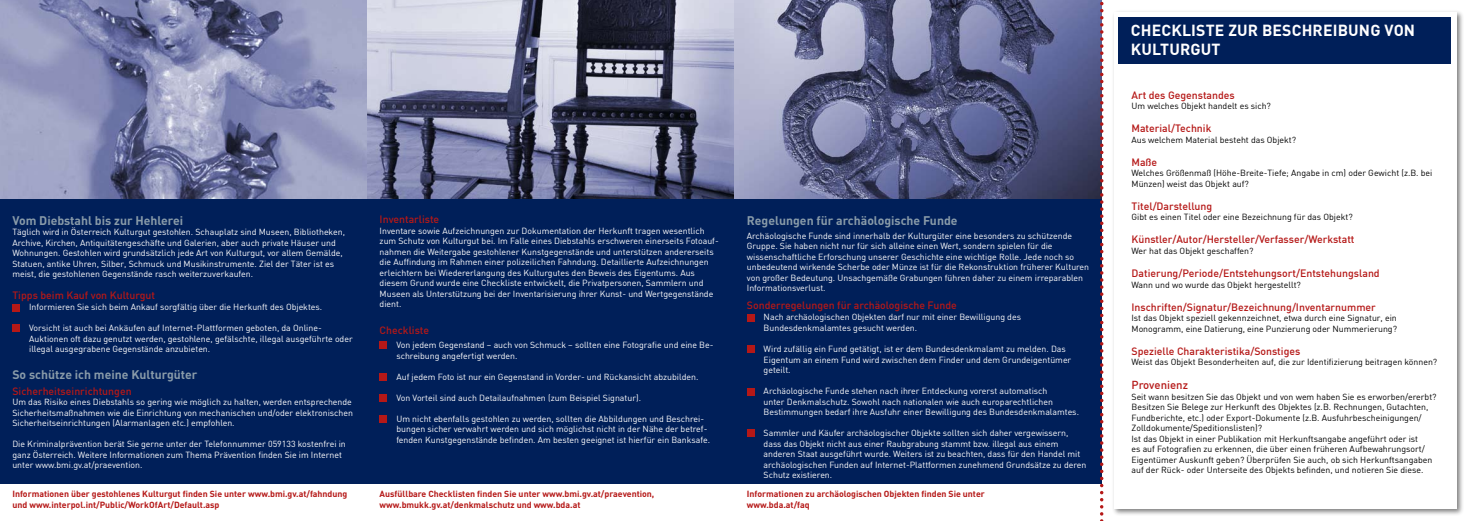
<style>
.page{position:relative;width:1469px;height:521px;background:#fff}
.page>*{position:absolute;margin:0;border:0;box-sizing:border-box;transform-origin:0 0}
.t1{font:700 15.75px/18.9px "DIN";letter-spacing:.01em;color:#fff}
.t2{font:700 12.25px "DIN";color:#899ba9}
.t3{font:500 11.38px "DIN";color:#b51817}
.t4{font:500 10.5px "DIN";color:#b51817}
.t5{font:8.75px/10.5px "DIN";color:#fff}
.t6{font:8.75px/10.5px "DIN";color:#000}
.t7{font:700 8.75px/10.5px "DIN";color:#b51817}
</style>
<div class="page">
<div style="left:0;top:0;width:1101px;height:484px;background:#001f59"></div>
<div style="left:12px;top:304px;width:8px;height:7px;background:#b51817"></div>
<div style="left:12px;top:325px;width:8px;height:7px;background:#b51817"></div>
<div style="left:379px;top:415px;width:8px;height:8px;background:#b51817"></div>
<div style="left:379px;top:394px;width:8px;height:8px;background:#b51817"></div>
<div style="left:379px;top:373px;width:8px;height:8px;background:#b51817"></div>
<div style="left:379px;top:342px;width:8px;height:7px;background:#b51817"></div>
<div style="left:747px;top:314px;width:7px;height:7px;background:#b51817"></div>
<div style="left:747px;top:429px;width:7px;height:8px;background:#b51817"></div>
<div style="left:747px;top:388px;width:7px;height:7px;background:#b51817"></div>
<div style="left:747px;top:345px;width:7px;height:8px;background:#b51817"></div>
<div style="left:1111px;top:10px;width:353px;height:506px;background:#000;opacity:.5"></div>
<div style="left:1114px;top:12px;width:342px;height:496px;background:#fff"></div>
<div style="left:1118px;top:17px;width:332px;height:46px;background:#001f59"></div>
<img style="left:0;top:0;width:1099px;height:198px">
<svg style="left:1099px;top:0;width:4px;height:521px"></svg>
<h2 class="t2" style="left:12px;top:212px;width:172px">Vom Diebstahl bis zur Hehlerei</h2>
<p class="t5" style="left:12px;top:226px;width:334px">Täglich wird in Österreich Kulturgut gestohlen. Schauplatz sind Museen, Bibliotheken, Archive, Kirchen, Antiquitätengeschäfte und Galerien, aber auch private Häuser und Wohnungen. Gestohlen wird grundsätzlich jede Art von Kulturgut, vor allem Gemälde, Statuen, antike Uhren, Silber, Schmuck und Musikinstrumente. Ziel der Täter ist es meist, die gestohlenen Gegenstände rasch weiterzuverkaufen.</p>
<p class="t4" style="left:12px;top:289px;width:144px">Tipps beim Kauf von Kulturgut</p>
<p class="t5" style="left:29px;top:301px;width:294px">Informieren Sie sich beim Ankauf sorgfältig über die Herkunft des Objektes.</p>
<p class="t5" style="left:29px;top:322px;width:325px">Vorsicht ist auch bei Ankäufen auf Internet-Plattformen geboten, da Online-<br>Auktionen oft dazu genutzt werden, gestohlene, gefälschte, illegal ausgeführte oder illegal ausgegrabene Gegenstände anzubieten.</p>
<h2 class="t2" style="left:12px;top:366px;width:186px">So schütze ich meine Kulturgüter</h2>
<p class="t4" style="left:12px;top:384px;width:121px">Sicherheitseinrichtungen</p>
<p class="t5" style="left:12px;top:397px;width:342px">Um das Risiko eines Diebstahls so gering wie möglich zu halten, werden entsprechende<br>Sicherheitsmaßnahmen wie die Einrichtung von mechanischen und/oder elektronischen<br>Sicherheitseinrichtungen (Alarmanlagen etc.) empfohlen.</p>
<p class="t5" style="left:12px;top:439px;width:335px">Die Kriminalprävention berät Sie gerne unter der Telefonnummer 059133 kostenfrei in ganz Österreich. Weitere Informationen zum Thema Prävention finden Sie im Internet unter www.bmi.gv.at/praevention.</p>
<p class="t7" style="left:12px;top:488px;width:336px">Informationen über gestohlenes Kulturgut finden Sie unter www.bmi.gv.at/fahndung und www.interpol.int/Public/WorkOfArt/Default.asp</p>
<p class="t4" style="left:379px;top:213px;width:61px">Inventarliste</p>
<p class="t5" style="left:379px;top:225px;width:340px">Inventare sowie Aufzeichnungen zur Dokumentation der Herkunft tragen wesentlich zum Schutz von Kulturgut bei. Im Falle eines Diebstahls erschweren einerseits Fotoauf&shy;nahmen die Weitergabe gestohlener Kunstgegenstände und unterstützen andererseits die Auffindung im Rahmen einer polizeilichen Fahndung. Detaillierte Aufzeichnungen erleichtern bei Wiedererlangung des Kulturgutes den Beweis des Eigentums. Aus diesem Grund wurde eine Checkliste entwickelt, die Privatpersonen, Sammlern und Museen als Unterstützung bei der Inventarisierung ihrer Kunst- und Wertgegenstände dient.</p>
<p class="t4" style="left:379px;top:324px;width:51px">Checkliste</p>
<p class="t5" style="left:396px;top:339px;width:318px">Von jedem Gegenstand – auch von Schmuck – sollten eine Fotografie und eine Be&shy;schreibung angefertigt werden.</p>
<p class="t5" style="left:396px;top:371px;width:303px">Auf jedem Foto ist nur ein Gegenstand in Vorder- und Rückansicht abzubilden.</p>
<p class="t5" style="left:396px;top:392px;width:246px">Von Vorteil sind auch Detailaufnahmen (zum Beispiel Signatur).</p>
<p class="t5" style="left:396px;top:413px;width:315px">Um nicht ebenfalls gestohlen zu werden, sollten die Abbildungen und Beschrei&shy;bungen sicher verwahrt werden und sich möglichst nicht in der Nähe der betref&shy;fenden Kunstgegenstände befinden. Am besten geeignet ist hierfür ein Banksafe.</p>
<p class="t7" style="left:379px;top:488px;width:276px">Ausfüllbare Checklisten finden Sie unter www.bmi.gv.at/praevention, www.bmukk.gv.at/denkmalschutz und www.bda.at</p>
<h2 class="t2" style="left:747px;top:212px;width:212px">Regelungen für archäologische Funde</h2>
<p class="t5" style="left:747px;top:230px;width:344px">Archäologische Funde sind innerhalb der Kulturgüter eine besonders zu schützende Gruppe. Sie haben nicht nur für sich alleine einen Wert, sondern spielen für die wissenschaftliche Erforschung unserer Geschichte eine wichtige Rolle. Jede noch so unbedeutend wirkende Scherbe oder Münze ist für die Rekonstruktion früherer Kulturen von großer Bedeutung. Unsachgemäße Grabungen führen daher zu einem irreparablen Informationsverlust.</p>
<p class="t4" style="left:747px;top:298px;width:211px">Sonderregelungen für archäologische Funde</p>
<p class="t5" style="left:763px;top:312px;width:259px">Nach archäologischen Objekten darf nur mit einer Bewilligung des<br>Bundesdenkmalamtes gesucht werden.</p>
<p class="t5" style="left:763px;top:343px;width:309px">Wird zufällig ein Fund getätigt, ist er dem Bundesdenkmalamt zu melden. Das<br>Eigentum an einem Fund wird zwischen dem Finder und dem Grundeigentümer geteilt.</p>
<p class="t5" style="left:763px;top:385px;width:317px">Archäologische Funde stehen nach ihrer Entdeckung vorerst automatisch<br>unter Denkmalschutz. Sowohl nach nationalen wie auch europarechtlichen<br>Bestimmungen bedarf ihre Ausfuhr einer Bewilligung des Bundesdenkmalamtes.</p>
<p class="t5" style="left:763px;top:427px;width:324px">Sammler und Käufer archäologischer Objekte sollten sich daher vergewissern, dass das Objekt nicht aus einer Raubgrabung stammt bzw. illegal aus einem anderen Staat ausgeführt wurde. Weiters ist zu beachten, dass für den Handel mit archäologischen Funden auf Internet-Plattformen zunehmend Grundsätze zu deren Schutz existieren.</p>
<p class="t7" style="left:747px;top:488px;width:239px">Informationen zu archäologischen Objekten finden Sie unter www.bda.at/faq</p>
<h1 class="t1" style="left:1130px;top:20px;width:286px">CHECKLISTE ZUR BESCHREIBUNG VON<br>KULTURGUT</h1>
<p class="t4" style="left:1131px;top:88px;width:105px">Art des Gegenstandes</p>
<p class="t6" style="left:1131px;top:100px;width:141px">Um welches Objekt handelt es sich?</p>
<p class="t4" style="left:1131px;top:122px;width:81px">Material/Technik</p>
<p class="t6" style="left:1131px;top:134px;width:166px">Aus welchem Material besteht das Objekt?</p>
<p class="t4" style="left:1131px;top:155px;width:27px">Maße</p>
<p class="t6" style="left:1131px;top:168px;width:302px">Welches Größenmaß (Höhe-Breite-Tiefe; Angabe in cm) oder Gewicht (z.B. bei<br>Münzen) weist das Objekt auf?</p>
<p class="t4" style="left:1131px;top:199px;width:82px">Titel/Darstellung</p>
<p class="t6" style="left:1131px;top:212px;width:223px">Gibt es einen Titel oder eine Bezeichnung für das Objekt?</p>
<p class="t4" style="left:1131px;top:233px;width:224px">Künstler/Autor/Hersteller/Verfasser/Werkstatt</p>
<p class="t6" style="left:1131px;top:245px;width:123px">Wer hat das Objekt geschaffen?</p>
<p class="t4" style="left:1131px;top:267px;width:250px">Datierung/Periode/Entstehungsort/Entstehungsland</p>
<p class="t6" style="left:1131px;top:279px;width:171px">Wann und wo wurde das Objekt hergestellt?</p>
<p class="t4" style="left:1131px;top:300px;width:246px">Inschriften/Signatur/Bezeichnung/Inventarnummer</p>
<p class="t6" style="left:1131px;top:313px;width:267px">Ist das Objekt speziell gekennzeichnet, etwa durch eine Signatur, ein<br>Monogramm, eine Datierung, eine Punzierung oder Nummerierung?</p>
<p class="t4" style="left:1131px;top:344px;width:170px">Spezielle Charakteristika/Sonstiges</p>
<p class="t6" style="left:1131px;top:357px;width:307px">Weist das Objekt Besonderheiten auf, die zur Identifizierung beitragen können?</p>
<h3 class="t3" style="left:1131px;top:378px;width:58px">Provenienz</h3>
<p class="t6" style="left:1131px;top:391px;width:307px">Seit wann besitzen Sie das Objekt und von wem haben Sie es erworben/ererbt?<br>Besitzen Sie Belege zur Herkunft des Objektes (z.B. Rechnungen, Gutachten, Fundberichte, etc.) oder Export-Dokumente (z.B. Ausfuhrbescheinigungen/ Zolldokumente/Speditionslisten)?<br>Ist das Objekt in einer Publikation mit Herkunftsangabe angeführt oder ist<br>es auf Fotografien zu erkennen, die über einen früheren Aufbewahrungsort/ Eigentümer Auskunft geben? Überprüfen Sie auch, ob sich Herkunftsangaben auf der Rück- oder Unterseite des Objekts befinden, und notieren Sie diese.</p>
</div>
